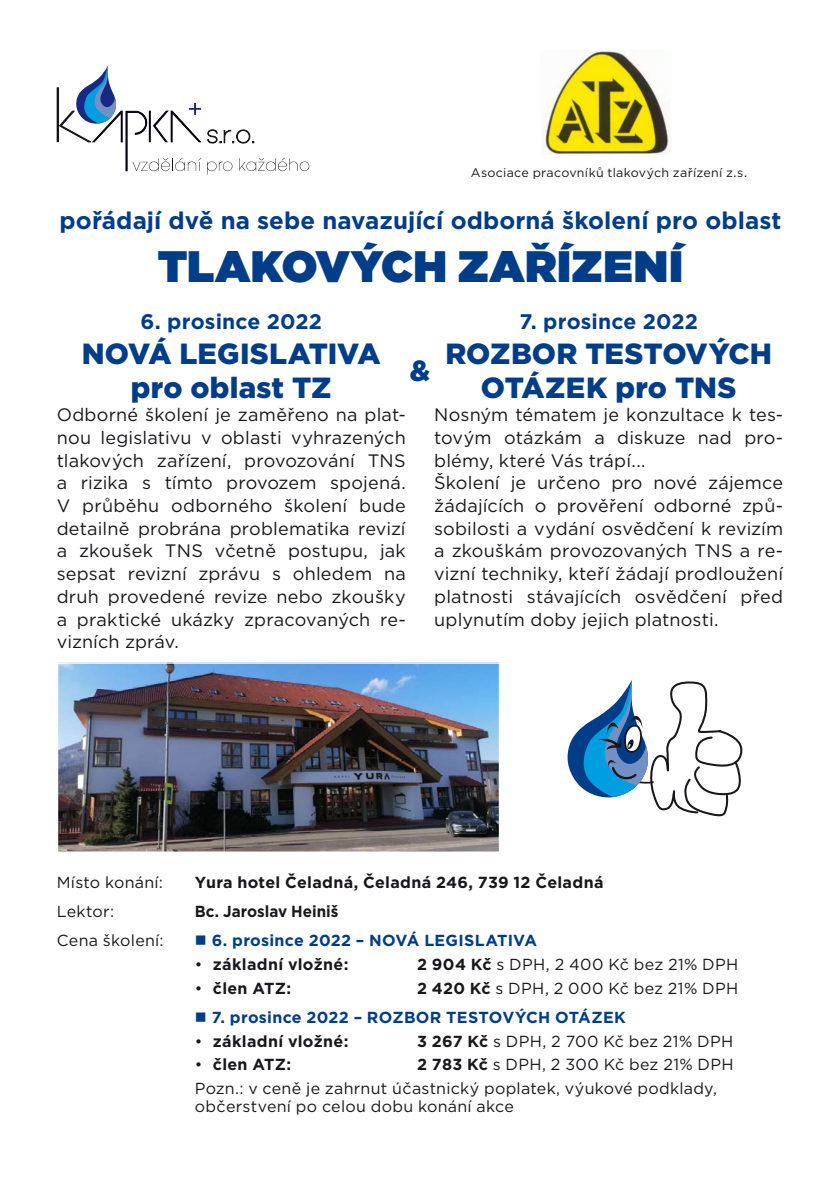
<style>
.page{position:relative;width:840px;height:1191px;background:#fff}
.page>*{position:absolute;margin:0;border:0;box-sizing:border-box;transform-origin:0 0}
.t1{font:900 44px "Gotham";letter-spacing:.015em;color:#003d88}
.t2{font:900 29.2px/34.6px "Gotham";color:#003d88;text-align:center}
.t3{font:700 24px "Gotham";letter-spacing:.005em;color:#003d88}
.t4{font:700 21.2px "Gotham";letter-spacing:.01em;color:#003d88}
.t5{font:18px/22.6px "Gotham";letter-spacing:.01em;color:#1a171c;text-align:justify}
.t6{font:16px/23.6px "Gotham";letter-spacing:.02em;color:#1a171c}
.t7{font:700 16px "Gotham";letter-spacing:.02em;color:#1a171c}
.t8{font:700 16px "Gotham";letter-spacing:.02em;color:#003d88}
.t9{font:700 16px "Gotham";color:#1a171c;scale:.95 1}
.t10{font:12.4px "Gotham";letter-spacing:.025em;color:#1a171c}
.s1{font-weight:400}
.s2{font-weight:700}
</style>
<div class="page">
<svg style="left:567px;top:680px;width:176px;height:137px"></svg>
<div style="left:57px;top:87px;width:2px;height:55px;border:1px solid #1a171c"></div>
<svg style="left:59px;top:66px;width:250px;height:108px"></svg>
<img style="left:543px;top:51px;width:126px;height:104px">
<img style="left:59px;top:664px;width:439px;height:187px">
<div style="left:57px;top:662px;width:443px;height:191px;border:1px solid #fff"></div>
<p class="t10" style="left:470px;top:165px;width:278px">Asociace pracovníků tlakových zařízení z.s.</p>
<h3 class="t3" style="left:60px;top:205px;width:723px">pořádají dvě na sebe navazující odborná školení pro oblast</h3>
<h1 class="t1" style="left:158px;top:235px;width:526px">TLAKOVÝCH ZAŘÍZENÍ</h1>
<p class="t4" style="left:140px;top:307px;width:183px">6. prosince 2022</p>
<h2 class="t2" style="left:82px;top:336px;width:300px">NOVÁ LEGISLATIVA pro oblast TZ</h2>
<p class="t5" style="left:57px;top:403px;width:350px">Odborné školení je zaměřeno na plat&shy;nou legislativu v oblasti vyhrazených tlakových zařízení, provozování TNS a rizika s tímto provozem spojená.<br>V průběhu odborného školení bude detailně probrána problematika revizí a zkoušek TNS včetně postupu, jak sepsat revizní zprávu s ohledem na druh provedené revize nebo zkoušky a praktické ukázky zpracovaných re&shy;vizních zpráv.</p>
<p class="t4" style="left:519px;top:307px;width:180px">7. prosince 2022</p>
<h2 class="t2" style="left:445px;top:336px;width:328px">ROZBOR TESTOVÝCH<br>OTÁZEK pro TNS</h2>
<p class="t5" style="left:434px;top:403px;width:350px;text-align:left">Nosným tématem je konzultace k tes&shy;tovým otázkám a diskuze nad pro&shy;blémy, které Vás trápí...<br>Školení je určeno pro nové zájemce žádajících o prověření odborné způ&shy;sobilosti a vydání osvědčení k revizím a zkouškám provozovaných TNS a re&shy;vizní techniky, kteří žádají prodloužení platnosti stávajících osvědčení před uplynutím doby jejich platnosti.</p>
<h2 class="t2" style="left:409px;top:353px;width:22px">&amp;</h2>
<p class="t6" style="left:57px;top:869px;width:108px">Místo konání:</p>
<p class="t7" style="left:195px;top:871px;width:410px">Yura hotel Čeladná, Čeladná 246, 739 12 Čeladná</p>
<p class="t6" style="left:57px;top:899px;width:59px">Lektor:</p>
<p class="t9" style="left:195px;top:900px;width:152px">Bc. Jaroslav Heiniš</p>
<p class="t6" style="left:57px;top:928px;width:108px">Cena školení:</p>
<p class="t8" style="left:195px;top:930px;width:343px">■ 6. prosince 2022 – NOVÁ LEGISLATIVA</p>
<p class="t7" style="left:195px;top:953px;width:155px"><span class="s1">•</span> základní vložné:</p>
<p class="t6" style="left:417px;top:952px;width:322px"><span class="s2">2 904 Kč</span> s DPH, 2 400 Kč bez 21% DPH</p>
<p class="t7" style="left:195px;top:977px;width:98px"><span class="s1">•</span> člen ATZ:</p>
<p class="t6" style="left:417px;top:975px;width:322px"><span class="s2">2 420 Kč</span> s DPH, 2 000 Kč bez 21% DPH</p>
<p class="t8" style="left:195px;top:1006px;width:432px">■ 7. prosince 2022 – ROZBOR TESTOVÝCH OTÁZEK</p>
<p class="t7" style="left:195px;top:1030px;width:155px"><span class="s1">•</span> základní vložné:</p>
<p class="t6" style="left:417px;top:1029px;width:317px"><span class="s2">3 267 Kč</span> s DPH, 2 700 Kč bez 21% DPH</p>
<p class="t7" style="left:195px;top:1054px;width:98px"><span class="s1">•</span> člen ATZ:</p>
<p class="t6" style="left:195px;top:1052px;width:540px;text-indent:222px"><span class="s2">2 783 Kč</span> s DPH, 2 300 Kč bez 21% DPH<br>Pozn.: v ceně je zahrnut účastnický poplatek, výukové podklady,</p>
<p class="t6" style="left:195px;top:1094px;width:320px">občerstvení po celou dobu konání akce</p>
</div>
